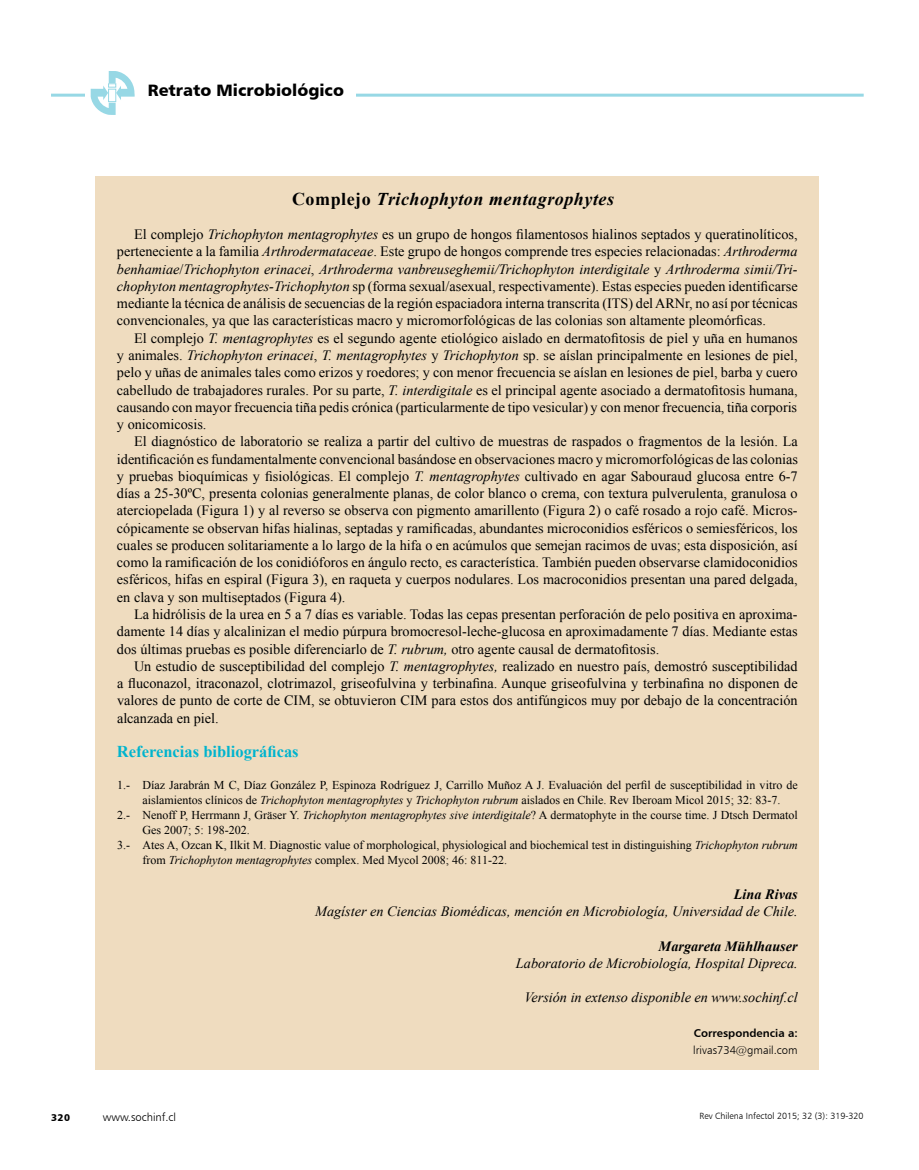
<style>
.page{position:relative;width:919px;height:1170px;background:#fff}
.page>*{position:absolute;margin:0;border:0;box-sizing:border-box;transform-origin:0 0}
.t1{font:italic 700 18px "Times New Roman";letter-spacing:.03em;color:#000}
.t2{font:700 16.5px "Times New Roman";color:#00b4ce}
.t3{font:16.5px "Humanist 777 BT Black B";color:#000}
.t4{font:14.25px/17.2px "Times New Roman";color:#000;text-align:justify}
.t5{font:italic 14.25px "Times New Roman";color:#000}
.t6{font:italic 700 14.25px "Times New Roman";color:#000}
.t7{font:12px "Times New Roman";color:#000}
.t8{font:11.25px "Humanist 777 BT Light B";color:#000}
.t9{font:11.25px "Humanist 777 BT Bold B";color:#000}
.t10{font:9.75px "Humanist 777 BT Black B";color:#000}
.t11{font:9px "Humanist 777 BT Light B";color:#000}
.s1{font-style:normal}
.s2{font-style:italic}
</style>
<div class="page">
<hr style="left:51px;top:94px;width:812px;height:3px;background:#97d8e5">
<div style="left:85px;top:90px;width:55px;height:10px;background:#fff"></div>
<svg style="left:91px;top:71px;width:44px;height:44px"></svg>
<div style="left:137px;top:79px;width:218px;height:30px;background:#fff"></div>
<div style="left:96px;top:176px;width:723px;height:893px;background:#efdcbf"></div>
<p class="t3" style="left:148px;top:80px;width:198px">Retrato Microbiológico</p>
<p class="t1" style="left:292px;top:186px;width:323px"><span class="s1">Complejo</span> Trichophyton mentagrophytes</p>
<p class="t4" style="left:117px;top:225px;width:682px;text-indent:17px">El complejo <span class="s2">Trichophyton mentagrophytes</span> es un grupo de hongos filamentosos hialinos septados y queratinolíticos, perteneciente a la familia <span class="s2">Arthrodermataceae</span>. Este grupo de hongos comprende tres especies relacionadas: <span class="s2">Arthroderma benhamiae</span>/<span class="s2">Trichophyton erinacei</span>, <span class="s2">Arthroderma vanbreuseghemii/Trichophyton interdigitale</span> y <span class="s2">Arthroderma simii/Tri&shy;chophyton mentagrophytes-Trichophyton</span> sp (forma sexual/asexual, respectivamente). Estas especies pueden identificarse mediante la técnica de análisis de secuencias de la región espaciadora interna transcrita (ITS) del ARNr, no así por técnicas convencionales, ya que las características macro y micromorfológicas de las colonias son altamente pleomórficas.</p>
<p class="t4" style="left:117px;top:329px;width:682px;text-indent:17px">El complejo <span class="s2">T. mentagrophytes</span> es el segundo agente etiológico aislado en dermatofitosis de piel y uña en humanos y animales. <span class="s2">Trichophyton erinacei</span>, <span class="s2">T. mentagrophytes</span> y <span class="s2">Trichophyton</span> sp. se aíslan principalmente en lesiones de piel, pelo y uñas de animales tales como erizos y roedores; y con menor frecuencia se aíslan en lesiones de piel, barba y cuero cabelludo de trabajadores rurales. Por su parte, <span class="s2">T. interdigitale</span> es el principal agente asociado a dermatofitosis humana, causando con mayor frecuencia tiña pedis crónica (particularmente de tipo vesicular) y con menor frecuencia, tiña corporis y onicomicosis.</p>
<p class="t4" style="left:117px;top:432px;width:682px;text-indent:17px">El diagnóstico de laboratorio se realiza a partir del cultivo de muestras de raspados o fragmentos de la lesión. La identificación es fundamentalmente convencional basándose en observaciones macro y micromorfológicas de las colonias y pruebas bioquímicas y fisiológicas. El complejo <span class="s2">T. mentagrophytes</span> cultivado en agar Sabouraud glucosa entre 6-7 días a 25-30ºC, presenta colonias generalmente planas, de color blanco o crema, con textura pulverulenta, granulosa o aterciopelada (Figura 1) y al reverso se observa con pigmento amarillento (Figura 2) o café rosado a rojo café. Micros&shy;cópicamente se observan hifas hialinas, septadas y ramificadas, abundantes microconidios esféricos o semiesféricos, los cuales se producen solitariamente a lo largo de la hifa o en acúmulos que semejan racimos de uvas; esta disposición, así como la ramificación de los conidióforos en ángulo recto, es característica. También pueden observarse clamidoconidios esféricos, hifas en espiral (Figura 3), en raqueta y cuerpos nodulares. Los macroconidios presentan una pared delgada, en clava y son multiseptados (Figura 4).</p>
<p class="t4" style="left:117px;top:605px;width:682px;text-indent:17px">La hidrólisis de la urea en 5 a 7 días es variable. Todas las cepas presentan perforación de pelo positiva en aproxima&shy;damente 14 días y alcalinizan el medio púrpura bromocresol-leche-glucosa en aproximadamente 7 días. Mediante estas dos últimas pruebas es posible diferenciarlo de <span class="s2">T. rubrum,</span> otro agente causal de dermatofitosis.</p>
<p class="t4" style="left:117px;top:657px;width:682px;text-indent:17px">Un estudio de susceptibilidad del complejo <span class="s2">T. mentagrophytes,</span> realizado en nuestro país, demostró susceptibilidad a fluconazol, itraconazol, clotrimazol, griseofulvina y terbinafina. Aunque griseofulvina y terbinafina no disponen de valores de punto de corte de CIM, se obtuvieron CIM para estos dos antifúngicos muy por debajo de la concentración alcanzada en piel.</p>
<p class="t2" style="left:117px;top:739px;width:183px">Referencias bibliográficas</p>
<p class="t7" style="left:117px;top:776px;width:682px">1.- Díaz Jarabrán M C, Díaz González P, Espinoza Rodríguez J, Carrillo Muñoz A J. Evaluación del perfil de susceptibilidad in vitro de</p>
<p class="t7" style="left:142px;top:791px;width:639px">aislamientos clínicos de <span class="s2">Trichophyton mentagrophytes</span> y <span class="s2">Trichophyton rubrum</span> aislados en Chile. Rev Iberoam Micol 2015; 32: 83-7.</p>
<p class="t7" style="left:117px;top:806px;width:682px">2.- Nenoff P, Herrmann J, Gräser Y. <span class="s2">Trichophyton mentagrophytes sive interdigitale</span>? A dermatophyte in the course time. J Dtsch Dermatol</p>
<p class="t7" style="left:142px;top:821px;width:109px">Ges 2007; 5: 198-202.</p>
<p class="t7" style="left:117px;top:836px;width:682px">3.- Ates A, Ozcan K, Ilkit M. Diagnostic value of morphological, physiological and biochemical test in distinguishing <span class="s2">Trichophyton rubrum</span></p>
<p class="t7" style="left:142px;top:851px;width:366px">from <span class="s2">Trichophyton mentagrophytes</span> complex. Med Mycol 2008; 46: 811-22.</p>
<p class="t6" style="left:734px;top:884px;width:65px">Lina Rivas</p>
<p class="t5" style="left:315px;top:901px;width:484px">Magíster en Ciencias Biomédicas, mención en Microbiología, Universidad de Chile.</p>
<p class="t6" style="left:658px;top:935px;width:140px">Margareta Mühlhauser</p>
<p class="t5" style="left:516px;top:953px;width:283px">Laboratorio de Microbiología, Hospital Dipreca.</p>
<p class="t5" style="left:524px;top:987px;width:275px">Versión in extenso disponible en www.sochinf.cl</p>
<p class="t9" style="left:693px;top:1025px;width:105px">Correspondencia a:</p>
<p class="t8" style="left:693px;top:1043px;width:106px">lrivas734@gmail.com</p>
<p class="t10" style="left:51px;top:1111px;width:20px">320</p>
<p class="t8" style="left:103px;top:1110px;width:75px">www.sochinf.cl</p>
<p class="t11" style="left:699px;top:1110px;width:166px">Rev Chilena Infectol 2015; 32 (3): 319-320</p>
</div>
